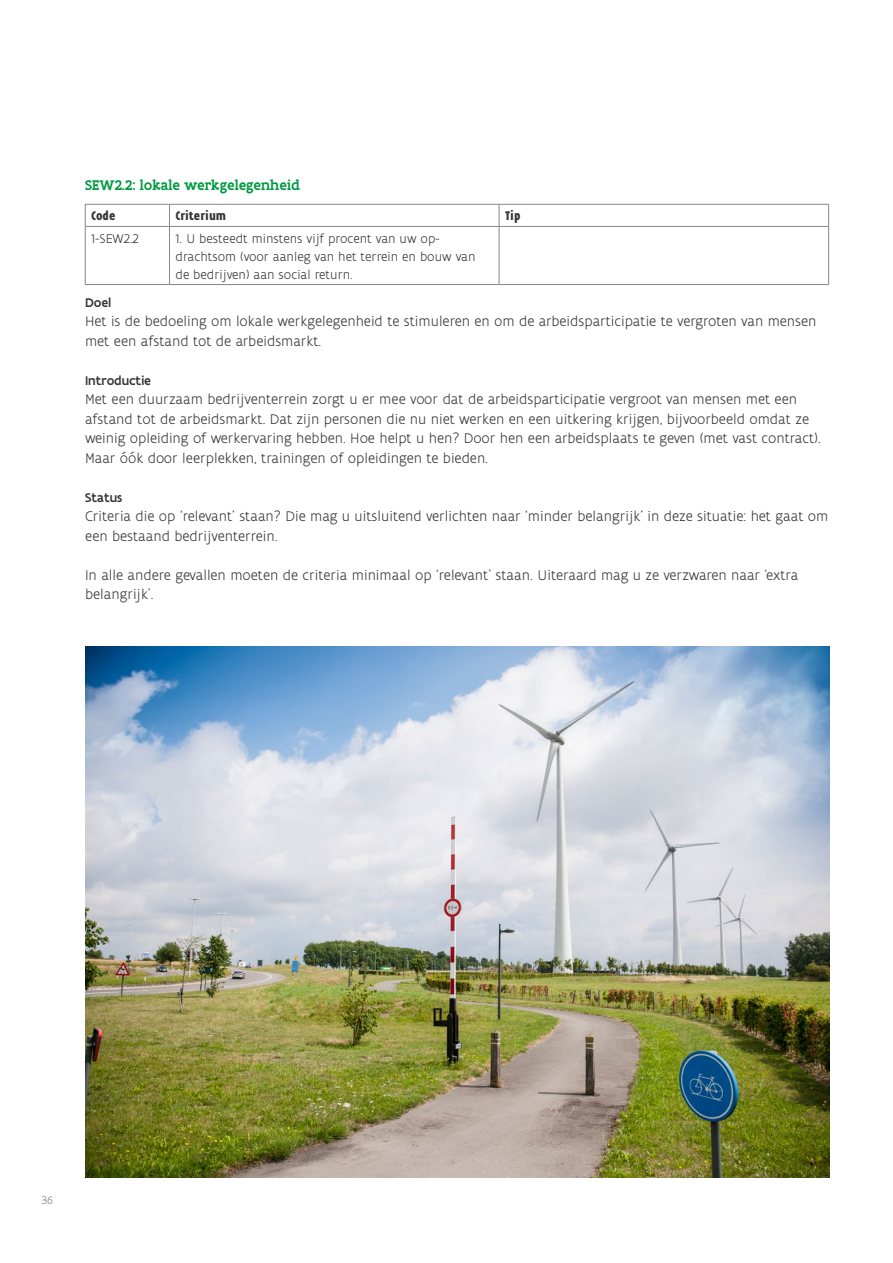
<style>
.page{position:relative;width:893px;height:1263px;background:#fff}
.page>*{position:absolute;margin:0;border:0;box-sizing:border-box;transform-origin:0 0}
.t1{font:300 15px/19.5px "Flanders Art Sans";color:#373636}
.Titel_3{font:500 15px "Flanders Art Serif";color:#009941}
.Tabeltekst_cursief{font:300 13.5px/18px "Flanders Art Sans";color:#373636}
.Tussentiteltje_vet{font:500 13.5px "Flanders Art Sans";color:#373636}
.Tabel_header{font:700 condensed 13.5px "Flanders Art Sans";color:#373636}
.t2{font:300 12px "Flanders Art Sans";color:#878787}
</style>
<div class="page">
<hr style="left:85px;top:204px;width:85px;height:1px;background:#878787">
<svg style="left:85px;top:204px;width:1px;height:22px"></svg>
<hr style="left:170px;top:204px;width:329px;height:1px;background:#878787">
<svg style="left:169px;top:204px;width:1px;height:22px"></svg>
<hr style="left:499px;top:204px;width:330px;height:1px;background:#878787">
<svg style="left:499px;top:204px;width:1px;height:22px"></svg>
<svg style="left:828px;top:204px;width:1px;height:22px"></svg>
<hr style="left:85px;top:226px;width:85px;height:1px;background:#878787">
<hr style="left:85px;top:227px;width:1px;height:57px;background:#878787">
<hr style="left:170px;top:226px;width:329px;height:1px;background:#878787">
<hr style="left:169px;top:227px;width:1px;height:57px;background:#878787">
<hr style="left:499px;top:226px;width:330px;height:1px;background:#878787">
<hr style="left:499px;top:227px;width:1px;height:57px;background:#878787">
<hr style="left:828px;top:227px;width:1px;height:57px;background:#878787">
<hr style="left:85px;top:284px;width:85px;height:1px;background:#878787">
<hr style="left:170px;top:284px;width:329px;height:1px;background:#878787">
<hr style="left:499px;top:284px;width:330px;height:1px;background:#878787">
<img style="left:85px;top:646px;width:744px;height:532px">
<h3 class="Titel_3" style="left:85px;top:175px;width:217px">SEW2.2: lokale werkgelegenheid</h3>
<p class="Tabel_header" style="left:91px;top:209px;width:26px">Code</p>
<p class="Tabel_header" style="left:176px;top:209px;width:52px">Criterium</p>
<p class="Tabel_header" style="left:505px;top:209px;width:17px">Tip</p>
<p class="Tabeltekst_cursief" style="left:91px;top:229px;width:49px">1-SEW2.2</p>
<p class="Tabeltekst_cursief" style="left:176px;top:229px;width:302px">1. U besteedt minstens vijf procent van uw op&shy;drachtsom (voor aanleg van het terrein en bouw van de bedrijven) aan social return.</p>
<p class="Tussentiteltje_vet" style="left:85px;top:294px;width:28px">Doel</p>
<p class="t1" style="left:85px;top:312px;width:733px">Het is de bedoeling om lokale werkgelegenheid te stimuleren en om de arbeidsparticipatie te vergroten van mensen met een afstand tot de arbeidsmarkt.</p>
<p class="Tussentiteltje_vet" style="left:85px;top:372px;width:68px">Introductie</p>
<p class="t1" style="left:85px;top:390px;width:737px">Met een duurzaam bedrijventerrein zorgt u er mee voor dat de arbeidsparticipatie vergroot van mensen met een afstand tot de arbeidsmarkt. Dat zijn personen die nu niet werken en een uitkering krijgen, bijvoorbeeld omdat ze weinig opleiding of werkervaring hebben. Hoe helpt u hen? Door hen een arbeidsplaats te geven (met vast contract).<br>Maar óók door leerplekken, trainingen of opleidingen te bieden.</p>
<p class="Tussentiteltje_vet" style="left:85px;top:489px;width:39px">Status</p>
<p class="t1" style="left:85px;top:507px;width:745px">Criteria die op ‘relevant’ staan? Die mag u uitsluitend verlichten naar ‘minder belangrijk’ in deze situatie: het gaat om een bestaand bedrijventerrein.</p>
<p class="t1" style="left:85px;top:565px;width:715px">In alle andere gevallen moeten de criteria minimaal op ‘relevant’ staan. Uiteraard mag u ze verzwaren naar ‘extra belangrijk’.</p>
<p class="t2" style="left:41px;top:1193px;width:13px">36</p>
</div>
